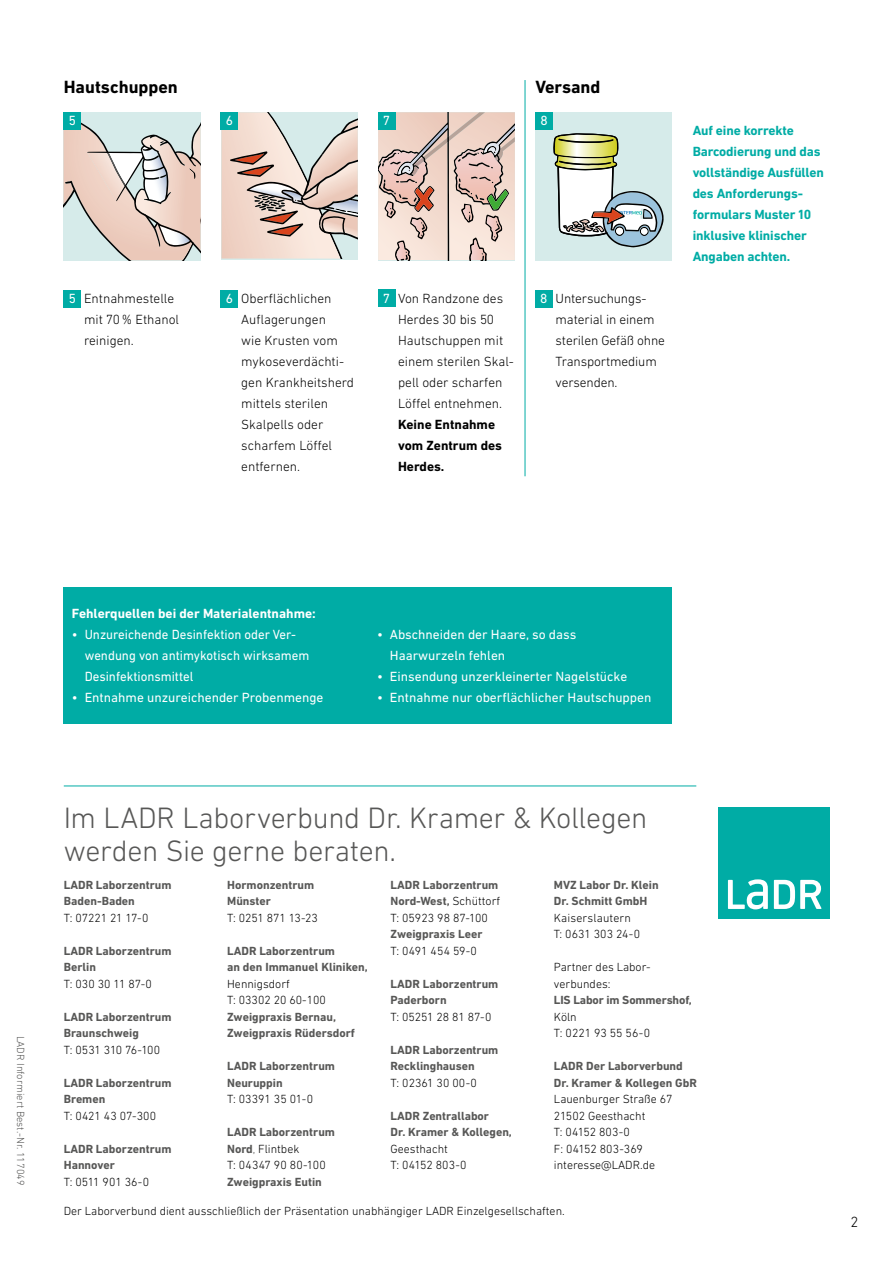
<style>
.page{position:relative;width:893px;height:1263px;background:#fff}
.page>*{position:absolute;margin:0;border:0;box-sizing:border-box;transform-origin:0 0}
.t1{font:300 30px/33px "DIN Next LT Pro";letter-spacing:-.01em;color:#575756}
.t2{font:700 18px "DIN Next LT Pro";color:#000}
.t3{font:300 15px "DIN Next LT Pro";color:#000}
.t4{font:300 13.5px/21px "DIN Next LT Pro";color:#000}
.t5{font:13.5px/21px "DIN Next LT Pro";color:#fff}
.t6{font:700 13.5px/21px "DIN Next LT Pro";letter-spacing:-.01em;color:#00aca5}
.t7{font:700 13.5px "DIN Next LT Pro";color:#fff}
.t8{font:700 13.5px/21px "DIN Next LT Pro";color:#000}
.t9{font:700 12px/16.5px "DIN Next LT Pro";color:#575756}
.t10{font:300 12px/16.5px "DIN Next LT Pro";color:#000}
.t11{font:300 10.5px "DIN Next LT Pro";color:#575756}
.s1{font-weight:400;color:#fff}
.s2{font-weight:700;color:#575756}
.s3{color:#575756}
.s4{font-weight:300;color:#000}
</style>
<div class="page">
<hr style="left:64px;top:785px;width:632px;height:1px;background:#00aca5">
<div style="left:718px;top:807px;width:111px;height:112px;background:#00aca5"></div>
<svg style="left:728px;top:879px;width:94px;height:30px"></svg>
<div style="left:63px;top:112px;width:138px;height:148px;background:#d6ebea"></div>
<svg style="left:63px;top:122px;width:138px;height:138px"></svg>
<svg style="left:221px;top:112px;width:137px;height:147px;background:#d6c7be"></svg>
<svg style="left:378px;top:112px;width:137px;height:148px;background:#d5beb4"></svg>
<div style="left:535px;top:112px;width:137px;height:148px;background:#d6ebea"></div>
<svg style="left:553px;top:133px;width:111px;height:114px"></svg>
<div style="left:64px;top:290px;width:17px;height:17px;background:#00aca5"></div>
<div style="left:221px;top:290px;width:17px;height:17px;background:#00aca5"></div>
<div style="left:378px;top:290px;width:17px;height:17px;background:#00aca5"></div>
<div style="left:535px;top:290px;width:17px;height:17px;background:#00aca5"></div>
<div style="left:64px;top:112px;width:17px;height:17px;background:#00aca5"></div>
<div style="left:221px;top:112px;width:17px;height:17px;background:#00aca5"></div>
<div style="left:378px;top:112px;width:17px;height:17px;background:#00aca5"></div>
<div style="left:535px;top:112px;width:17px;height:17px;background:#00aca5"></div>
<hr style="left:525px;top:80px;width:1px;height:396px;background:#00aca5">
<div style="left:63px;top:587px;width:609px;height:136px;background:#00aca5"></div>
<h2 class="t2" style="left:64px;top:76px;width:116px">Hautschuppen</h2>
<h2 class="t2" style="left:535px;top:76px;width:67px">Versand</h2>
<p class="t5" style="left:69px;top:110px;width:9px">5</p>
<p class="t5" style="left:226px;top:110px;width:9px">6</p>
<p class="t5" style="left:383px;top:110px;width:8px">7</p>
<p class="t5" style="left:540px;top:110px;width:9px">8</p>
<p class="t4" style="left:84px;top:288px;width:97px;text-indent:-15px"><span class="s1">5</span> Entnahmestelle mit 70% Ethanol reinigen.</p>
<p class="t4" style="left:241px;top:288px;width:114px;text-indent:-15px"><span class="s1">6</span> Oberflächlichen<br>Auflagerungen<br>wie Krusten vom mykoseverdächti&shy;gen Krankheitsherd mittels sterilen<br>Skalpells oder scharfem Löffel entfernen.</p>
<p class="t4" style="left:398px;top:288px;width:117px;text-indent:-15px"><span class="s1">7</span> Von Randzone des<br>Herdes 30 bis 50<br>Hautschuppen mit einem sterilen Skal&shy;pell oder scharfen<br>Löffel entnehmen.</p>
<p class="t8" style="left:398px;top:414px;width:105px">Keine Entnahme vom Zentrum des<br>Herdes.</p>
<p class="t4" style="left:556px;top:288px;width:111px;text-indent:-15px"><span class="s1">8</span> Untersuchungs&shy;material in einem sterilen Gefäß ohne<br>Transportmedium versenden.</p>
<p class="t6" style="left:693px;top:120px;width:133px">Auf eine korrekte<br>Barcodierung und das vollständige Ausfüllen des Anforderungs&shy;formulars Muster 10 inklusive klinischer<br>Angaben achten.</p>
<p class="t7" style="left:72px;top:606px;width:245px">Fehlerquellen bei der Materialentnahme:</p>
<p class="t5" style="left:85px;top:624px;width:226px;text-indent:-13px">• Unzureichende Desinfektion oder Ver&shy;wendung von antimykotisch wirksamem<br>Desinfektionsmittel</p>
<p class="t5" style="left:72px;top:687px;width:253px">• Entnahme unzureichender Probenmenge</p>
<p class="t5" style="left:390px;top:624px;width:188px;text-indent:-13px">• Abschneiden der Haare, so dass<br>Haarwurzeln fehlen</p>
<p class="t5" style="left:377px;top:666px;width:252px">• Einsendung unzerkleinerter Nagelstücke</p>
<p class="t5" style="left:377px;top:687px;width:276px">• Entnahme nur oberflächlicher Hautschuppen</p>
<p class="t11" style="left:27px;top:1035px;width:151px;rotate:90deg">LADR Informiert Best.-Nr. 117049</p>
<h1 class="t1" style="left:64px;top:800px;width:585px">Im LADR Laborverbund Dr. Kramer &amp; Kollegen werden Sie gerne beraten.</h1>
<p class="t9" style="left:64px;top:876px;width:109px">LADR Laborzentrum<br>Baden-Baden</p>
<p class="t10" style="left:64px;top:909px;width:86px">T: 07221 21 17-0</p>
<p class="t9" style="left:64px;top:942px;width:109px">LADR Laborzentrum<br>Berlin</p>
<p class="t10" style="left:64px;top:975px;width:90px">T: 030 30 11 87-0</p>
<p class="t9" style="left:64px;top:1008px;width:109px">LADR Laborzentrum<br>Braunschweig</p>
<p class="t10" style="left:64px;top:1041px;width:98px">T: 0531 310 76-100</p>
<p class="t9" style="left:64px;top:1074px;width:109px">LADR Laborzentrum<br>Bremen</p>
<p class="t10" style="left:64px;top:1107px;width:94px">T: 0421 43 07-300</p>
<p class="t9" style="left:64px;top:1140px;width:109px">LADR Laborzentrum<br>Hannover</p>
<p class="t10" style="left:64px;top:1173px;width:87px">T: 0511 901 36-0</p>
<p class="t9" style="left:227px;top:876px;width:89px">Hormonzentrum<br>Münster</p>
<p class="t10" style="left:227px;top:909px;width:92px">T: 0251 871 13-23</p>
<p class="t9" style="left:227px;top:942px;width:142px">LADR Laborzentrum<br>an den Immanuel Kliniken,</p>
<p class="t10" style="left:227px;top:975px;width:100px">Hennigsdorf<br>T: 03302 20 60-100</p>
<p class="t9" style="left:227px;top:1008px;width:129px">Zweigpraxis Bernau,<br>Zweigpraxis Rüdersdorf</p>
<p class="t9" style="left:227px;top:1058px;width:109px">LADR Laborzentrum<br>Neuruppin</p>
<p class="t10" style="left:227px;top:1091px;width:87px">T: 03391 35 01-0</p>
<p class="t10" style="left:227px;top:1124px;width:109px"><span class="s2">LADR Laborzentrum<br>Nord</span><span class="s3">,</span> Flintbek<br>T: 04347 90 80-100</p>
<p class="t9" style="left:227px;top:1173px;width:96px">Zweigpraxis Eutin</p>
<p class="t9" style="left:391px;top:876px;width:111px">LADR Laborzentrum<br>Nord-West, <span class="s4">Schüttorf<br>T: 05923 98 87-100</span></p>
<p class="t9" style="left:391px;top:926px;width:93px">Zweigpraxis Leer</p>
<p class="t10" style="left:391px;top:942px;width:88px">T: 0491 454 59-0</p>
<p class="t9" style="left:391px;top:975px;width:109px">LADR Laborzentrum<br>Paderborn</p>
<p class="t10" style="left:391px;top:1008px;width:102px">T: 05251 28 81 87-0</p>
<p class="t9" style="left:391px;top:1041px;width:109px">LADR Laborzentrum<br>Recklinghausen</p>
<p class="t10" style="left:391px;top:1074px;width:88px">T: 02361 30 00-0</p>
<p class="t9" style="left:391px;top:1107px;width:123px">LADR Zentrallabor<br>Dr. Kramer &amp; Kollegen,</p>
<p class="t10" style="left:391px;top:1140px;width:78px">Geesthacht<br>T: 04152 803-0</p>
<p class="t9" style="left:554px;top:876px;width:106px">MVZ Labor Dr. Klein<br>Dr. Schmitt GmbH</p>
<p class="t10" style="left:554px;top:909px;width:88px">Kaiserslautern<br>T: 0631 303 24-0</p>
<p class="t10" style="left:554px;top:959px;width:98px">Partner des Labor&shy;verbundes:</p>
<p class="t9" style="left:554px;top:992px;width:139px">LIS Labor im Sommershof,</p>
<p class="t10" style="left:554px;top:1008px;width:98px">Köln<br>T: 0221 93 55 56-0</p>
<p class="t9" style="left:554px;top:1058px;width:144px">LADR Der Laborverbund<br>Dr. Kramer &amp; Kollegen GbR</p>
<p class="t10" style="left:554px;top:1091px;width:120px">Lauenburger Straße 67<br>21502 Geesthacht<br>T: 04152 803-0<br>F: 04152 803-369 interesse@LADR.de</p>
<p class="t10" style="left:64px;top:1203px;width:502px">Der Laborverbund dient aus schließlich der Präsen ta tion unabhängiger LADR Einzelgesellschaften.</p>
<p class="t3" style="left:851px;top:1213px;width:9px">2</p>
</div>
